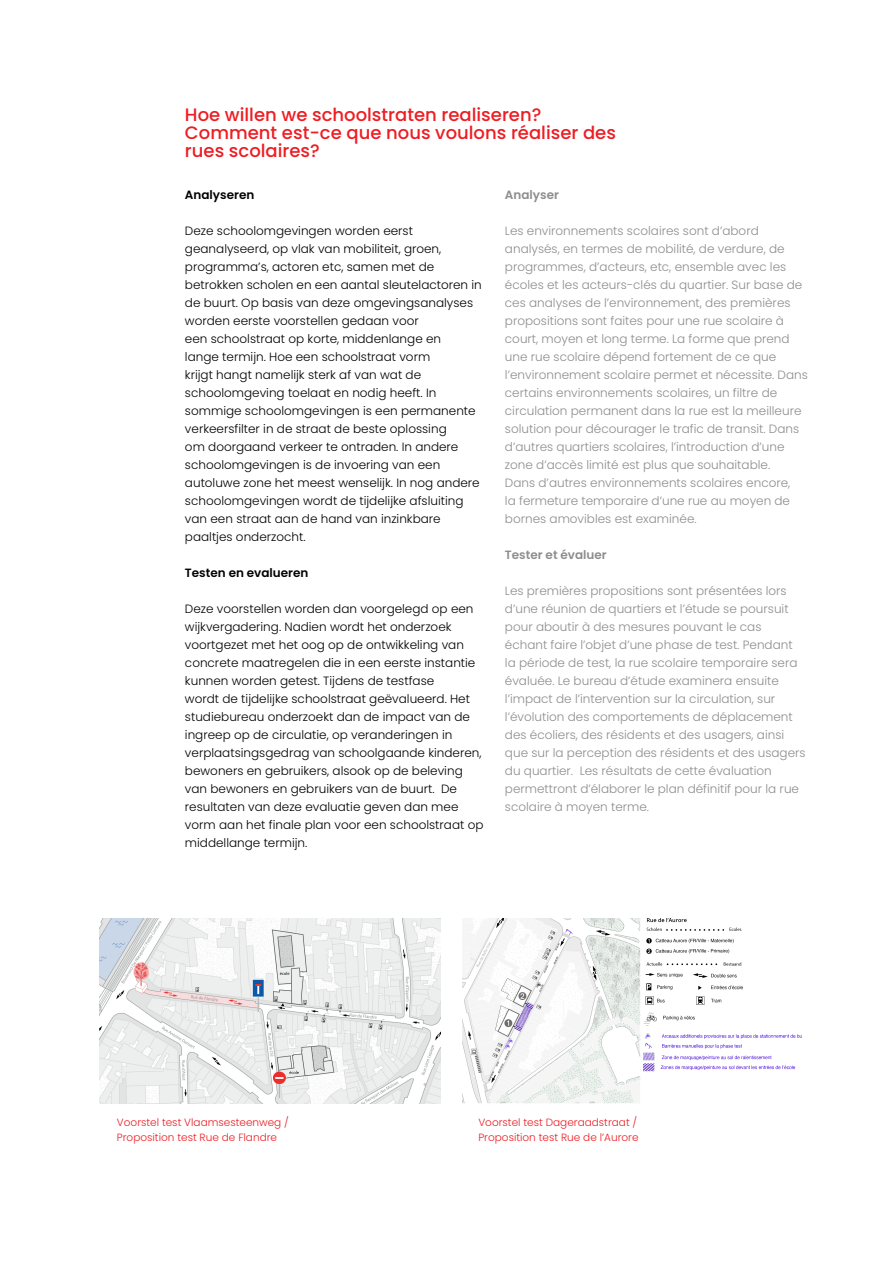
<style>
.page{position:relative;width:893px;height:1263px;background:#fff}
.page>*{position:absolute;margin:0;border:0;box-sizing:border-box;transform-origin:0 0}
.t1{font:500 18px "Poppins";color:#ee1d23}
.t2{font:300 12px/18px "Poppins";color:#8d8d8d}
.t3{font:300 12px/18px "Poppins";color:#000}
.t4{font:600 12px "Poppins";color:#000}
.t5{font:600 12px "Poppins";color:#8d8d8d}
.t6{font:300 10.5px "Poppins";color:#ee1d23}
</style>
<div class="page">
<img style="left:100px;top:918px;width:340px;height:186px">
<img style="left:462px;top:918px;width:339px;height:186px">
<p class="t1" style="left:185px;top:104px;width:358px">Hoe willen we schoolstraten realiseren?</p>
<p class="t1" style="left:185px;top:122px;width:433px">Comment est-ce que nous voulons réaliser des</p>
<p class="t1" style="left:185px;top:140px;width:136px">rues scolaires?</p>
<p class="t4" style="left:185px;top:188px;width:71px">Analyseren</p>
<p class="t3" style="left:185px;top:222px;width:298px">Deze schoolomgevingen worden eerst geanalyseerd, op vlak van mobiliteit, groen, programma’s, actoren etc, samen met de betrokken scholen en een aantal sleutelactoren in de buurt. Op basis van deze omgevingsanalyses worden eerste voorstellen gedaan voor<br>een schoolstraat op korte, middenlange en<br>lange termijn. Hoe een schoolstraat vorm<br>krijgt hangt namelijk sterk af van wat de schoolomgeving toelaat en nodig heeft. In sommige schoolomgevingen is een permanente verkeersfilter in de straat de beste oplossing<br>om doorgaand verkeer te ontraden. In andere schoolomgevingen is de invoering van een autoluwe zone het meest wenselijk. In nog andere schoolomgevingen wordt de tijdelijke afsluiting van een straat aan de hand van inzinkbare paaltjes onderzocht.</p>
<p class="t4" style="left:185px;top:566px;width:125px">Testen en evalueren</p>
<p class="t3" style="left:185px;top:600px;width:300px">Deze voorstellen worden dan voorgelegd op een wijkvergadering. Nadien wordt het onderzoek voortgezet met het oog op de ontwikkeling van concrete maatregelen die in een eerste instantie kunnen worden getest. Tijdens de testfase<br>wordt de tijdelijke schoolstraat geëvalueerd. Het studiebureau onderzoekt dan de impact van de ingreep op de circulatie, op veranderingen in verplaatsingsgedrag van schoolgaande kinderen, bewoners en gebruikers, alsook op de beleving van bewoners en gebruikers van de buurt. De resultaten van deze evaluatie geven dan mee vorm aan het finale plan voor een schoolstraat op middellange termijn.</p>
<p class="t5" style="left:505px;top:188px;width:56px">Analyser</p>
<p class="t2" style="left:505px;top:222px;width:304px">Les environnements scolaires sont d’abord analysés, en termes de mobilité, de verdure, de programmes, d’acteurs, etc, ensemble avec les écoles et les acteurs-clés du quartier. Sur base de ces analyses de l’environnement, des premières propositions sont faites pour une rue scolaire à court, moyen et long terme. La forme que prend une rue scolaire dépend fortement de ce que l’environnement scolaire permet et nécessite. Dans certains environnements scolaires, un filtre de circulation permanent dans la rue est la meilleure solution pour décourager le trafic de transit. Dans d’autres quartiers scolaires, l’introduction d’une zone d’accès limité est plus que souhaitable.<br>Dans d’autres environnements scolaires encore,<br>la fermeture temporaire d’une rue au moyen de bornes amovibles est examinée.</p>
<p class="t5" style="left:505px;top:548px;width:103px">Tester et évaluer</p>
<p class="t2" style="left:505px;top:582px;width:302px">Les premières propositions sont présentées lors d’une réunion de quartiers et l’étude se poursuit pour aboutir à des mesures pouvant le cas échant faire l’objet d’une phase de test. Pendant la période de test, la rue scolaire temporaire sera évaluée. Le bureau d’étude examinera ensuite l’impact de l’intervention sur la circulation, sur l’évolution des comportements de déplacement des écoliers, des résidents et des usagers, ainsi que sur la perception des résidents et des usagers du quartier. Les résultats de cette évaluation permettront d’élaborer le plan définitif pour la rue scolaire à moyen terme.</p>
<p class="t6" style="left:117px;top:1116px;width:173px">Voorstel test Vlaamsesteenweg /</p>
<p class="t6" style="left:117px;top:1131px;width:162px">Proposition test Rue de Flandre</p>
<p class="t6" style="left:478px;top:1116px;width:160px">Voorstel test Dageraadstraat /</p>
<p class="t6" style="left:478px;top:1131px;width:162px">Proposition test Rue de l’Aurore</p>
</div>
